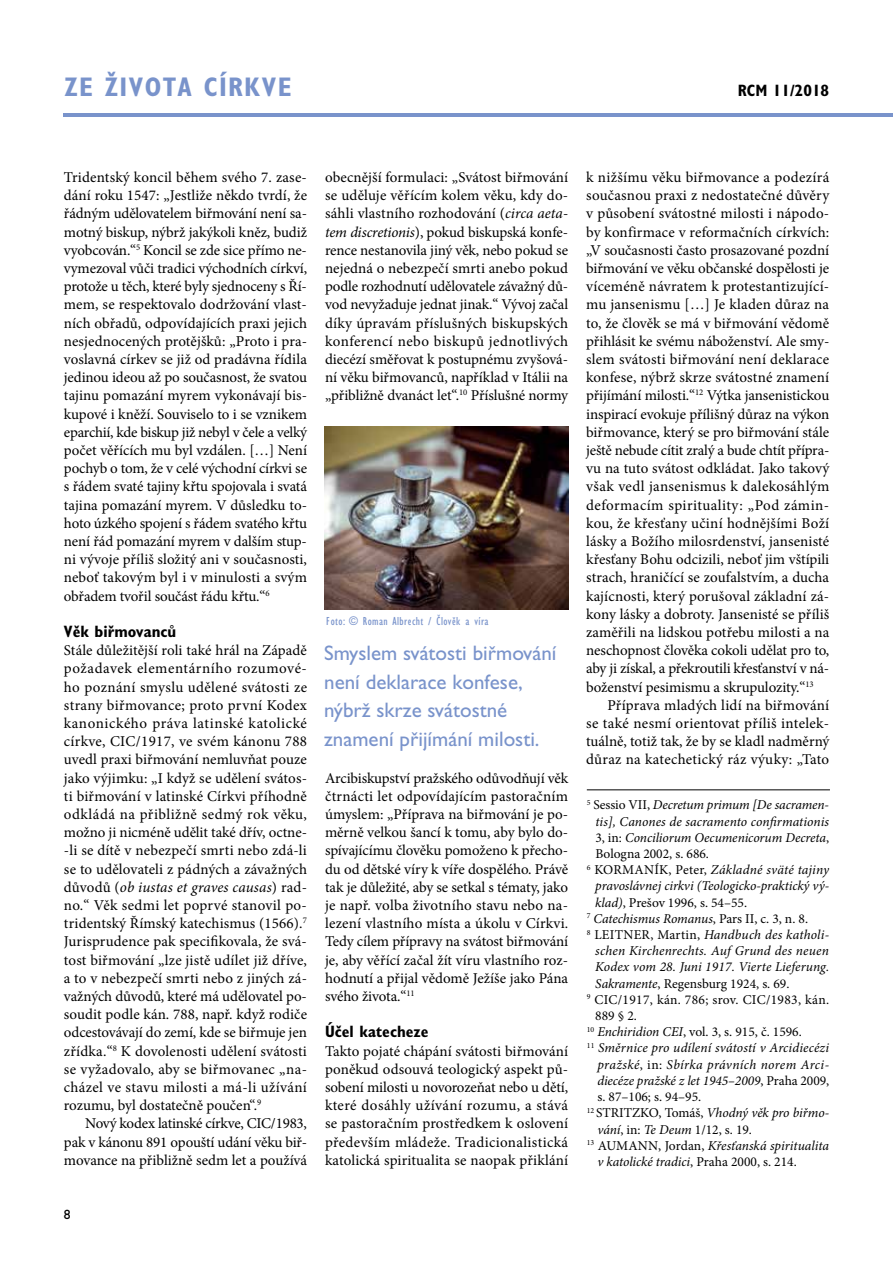
<style>
.page{position:relative;width:893px;height:1263px;background:#fff}
.page>*{position:absolute;margin:0;border:0;box-sizing:border-box;transform-origin:0 0}
.t1{font:700 condensed 27px "Gill Sans Std";letter-spacing:.05em;color:#7993cb}
.t2{font:21px/28.5px "Gill Sans Std";color:#7993cb}
.t3{font:700 condensed 16.5px "Gill Sans Std";color:#000}
.t4{font:15px/18.1px "Minion Pro";color:#000;text-align:justify}
.t5{font:italic 13.5px "Minion Pro";color:#000}
.t6{font:13.5px "Minion Pro";color:#000}
.t7{font:13.5px "Minion Pro";letter-spacing:.025em;color:#000}
.t8{font:italic 13.5px "Minion Pro";letter-spacing:.02em;color:#000}
.t9{font:13.5px "Gill Sans Std";color:#000}
.t10{font:condensed 12px "Gill Sans Std";letter-spacing:.04em;color:#7993cb}
.s1{font-style:italic}
.s2{font-style:normal}
</style>
<div class="page">
<hr style="left:64px;top:113px;width:829px;height:4px;background:#7993cb">
<hr style="left:587px;top:789px;width:243px;height:1px;background:#000">
<img style="left:325px;top:426px;width:243px;height:183px">
<h1 class="t1" style="left:64px;top:71px;width:228px">ZE ŽIVOTA CÍRKVE</h1>
<p class="t3" style="left:738px;top:81px;width:93px">RCM 11/2018</p>
<p class="t4" style="left:64px;top:168px;width:245px">Tridentský koncil během svého 7. zase&shy;dání roku 1547: „Jestliže někdo tvrdí, že řádným udělovatelem biřmování není sa&shy;motný biskup, nýbrž jakýkoli kněz, budiž vyobcován.“<sup>5</sup> Koncil se zde sice přímo ne&shy;vymezoval vůči tradici východních církví, protože u těch, které byly sjednoceny s Ří&shy;mem, se respektovalo dodržování vlast&shy;ních obřadů, odpovídajících praxi jejich nesjednocených protějšků: „Proto i pra&shy;voslavná církev se již od pradávna řídila jedinou ideou až po současnost, že svatou tajinu pomazání myrem vykonávají bis&shy;kupové i kněží. Souviselo to i se vznikem eparchií, kde biskup již nebyl v čele a velký počet věřících mu byl vzdálen. […] Není pochyb o tom, že v celé východní církvi se s řádem svaté tajiny křtu spojovala i svatá tajina pomazání myrem. V důsledku to&shy;hoto úzkého spojení s řádem svatého křtu není řád pomazání myrem v dalším stup&shy;ni vývoje příliš složitý ani v současnosti, neboť takovým byl i v minulosti a svým obřadem tvořil součást řádu křtu.“<sup>6</sup></p>
<p class="t3" style="left:64px;top:622px;width:114px">Věk biřmovanců</p>
<p class="t4" style="left:64px;top:641px;width:245px">Stále důležitější roli také hrál na Západě požadavek elementárního rozumové&shy;ho poznání smyslu udělené svátosti ze strany biřmovance; proto první Kodex kanonického práva latinské katolické církve, CIC/1917, ve svém kánonu 788 uvedl praxi biřmování nemluvňat pouze jako výjimku: „I když se udělení svátos&shy;ti biřmování v latinské Církvi příhodně odkládá na přibližně sedmý rok věku, možno ji nicméně udělit také dřív, octne--li se dítě v nebezpečí smrti nebo zdá-li se to udělovateli z pádných a závažných důvodů (<span class="s1">ob iustas et graves causas</span>) rad&shy;no.“ Věk sedmi let poprvé stanovil po&shy;tridentský Římský katechismus (1566).<sup>7<br></sup>Jurisprudence pak specifikovala, že svá&shy;tost biřmování „lze jistě udílet již dříve, a to v nebezpečí smrti nebo z jiných zá&shy;važných důvodů, které má udělovatel po&shy;soudit podle kán. 788, např. když rodiče odcestovávají do zemí, kde se biřmuje jen zřídka.“<sup>8</sup> K dovolenosti udělení svátosti se vyžadovalo, aby se biřmovanec „na&shy;cházel ve stavu milosti a má-li užívání rozumu, byl dostatečně poučen“.<sup>9</sup></p>
<p class="t4" style="left:64px;top:1115px;width:245px;text-indent:21px">Nový kodex latinské církve, CIC/1983, pak v kánonu 891 opouští udání věku biř&shy;movance na přibližně sedm let a používá</p>
<p class="t9" style="left:64px;top:1207px;width:8px">8</p>
<p class="t4" style="left:325px;top:168px;width:245px">obecnější formulaci: „Svátost biřmování se uděluje věřícím kolem věku, kdy do&shy;sáhli vlastního rozhodování (<span class="s1">circa aeta&shy;tem discretionis</span>), pokud biskupská konfe&shy;rence nestanovila jiný věk, nebo pokud se nejedná o nebezpečí smrti anebo pokud podle rozhodnutí udělovatele závažný dů&shy;vod nevyžaduje jednat jinak.“ Vývoj začal díky úpravám příslušných biskupských konferencí nebo biskupů jednotlivých diecézí směřovat k postupnému zvyšová&shy;ní věku biřmovanců, například v Itálii na „přibližně dvanáct let“.<sup>10</sup> Příslušné normy</p>
<p class="t10" style="left:326px;top:614px;width:164px">Foto: © Roman Albrecht / Člověk a víra</p>
<h2 class="t2" style="left:324px;top:639px;width:234px">Smyslem svátosti biřmování není deklarace konfese, nýbrž skrze svátostné znamení přijímání milosti.</h2>
<p class="t4" style="left:325px;top:769px;width:245px">Arcibiskupství pražského odůvodňují věk čtrnácti let odpovídajícím pastoračním úmyslem: „Příprava na biřmování je po&shy;měrně velkou šancí k tomu, aby bylo do&shy;spívajícímu člověku pomoženo k přecho&shy;du od dětské víry k víře dospělého. Právě tak je důležité, aby se setkal s tématy, jako je např. volba životního stavu nebo na&shy;lezení vlastního místa a úkolu v Církvi.<br>Tedy cílem přípravy na svátost biřmování je, aby věřící začal žít víru vlastního roz&shy;hodnutí a přijal vědomě Ježíše jako Pána svého života.“<sup>11</sup></p>
<p class="t3" style="left:325px;top:1022px;width:105px">Účel katecheze</p>
<p class="t4" style="left:325px;top:1042px;width:245px">Takto pojaté chápání svátosti biřmování poněkud odsouvá teologický aspekt pů&shy;sobení milosti u novorozeňat nebo u dětí, které dosáhly užívání rozumu, a stává se pastoračním prostředkem k oslovení především mládeže. Tradicionalistická katolická spiritualita se naopak přiklání</p>
<p class="t4" style="left:586px;top:168px;width:245px">k nižšímu věku biřmovance a podezírá současnou praxi z nedostatečné důvěry v působení svátostné milosti i nápodo&shy;by konfirmace v reformačních církvích: „V současnosti často prosazované pozdní biřmování ve věku občanské dospělosti je víceméně návratem k protestantizující&shy;mu jansenismu […] Je kladen důraz na to, že člověk se má v biřmování vědomě přihlásit ke svému náboženství. Ale smy&shy;slem svátosti biřmování není deklarace konfese, nýbrž skrze svátostné znamení přijímání milosti.“<sup>12</sup> Výtka jansenistickou inspirací evokuje přílišný důraz na výkon biřmovance, který se pro biřmování stále ještě nebude cítit zralý a bude chtít přípra&shy;vu na tuto svátost odkládat. Jako takový však vedl jansenismus k dalekosáhlým deformacím spirituality: „Pod zámin&shy;kou, že křesťany učiní hodnějšími Boží lásky a Božího milosrdenství, jansenisté křesťany Bohu odcizili, neboť jim vštípili strach, hraničící se zoufalstvím, a ducha kajícnosti, který porušoval základní zá&shy;kony lásky a dobroty. Jansenisté se příliš zaměřili na lidskou potřebu milosti a na neschopnost člověka cokoli udělat pro to, aby ji získal, a překroutili křesťanství v ná&shy;boženství pesimismu a skrupulozity.“<sup>13</sup></p>
<p class="t4" style="left:586px;top:696px;width:245px;text-indent:21px">Příprava mladých lidí na biřmování se také nesmí orientovat příliš intelek&shy;tuálně, totiž tak, že by se kladl nadměrný důraz na katechetický ráz výuky: „Tato</p>
<p class="t5" style="left:587px;top:796px;width:244px"><sup>5</sup> <span class="s2">Sessio VII,</span> Decretum primum [De sacramen-</p>
<p class="t5" style="left:595px;top:812px;width:235px">tis], Canones de sacramento confirmationis</p>
<p class="t5" style="left:595px;top:828px;width:235px"><span class="s2">3, in:</span> Conciliorum Oecumenicorum Decreta<span class="s2">,</span></p>
<p class="t6" style="left:595px;top:845px;width:115px">Bologna 2002, s. 686.</p>
<p class="t5" style="left:587px;top:861px;width:244px"><sup>6</sup> <span class="s2">KORMANÍK, Peter,</span> Základné sväté tajiny</p>
<p class="t5" style="left:595px;top:877px;width:235px">pravoslávnej cirkvi (Teologicko-praktický vý-</p>
<p class="t6" style="left:595px;top:893px;width:153px"><span class="s1">klad)</span>, Prešov 1996, s. 54–55.</p>
<p class="t5" style="left:587px;top:909px;width:223px"><sup>7</sup> Catechismus Romanus<span class="s2">, Pars II, c. 3, n. 8.</span></p>
<p class="t5" style="left:587px;top:925px;width:243px"><sup>8</sup> <span class="s2">LEITNER, Martin,</span> Handbuch des katholi-</p>
<p class="t5" style="left:595px;top:942px;width:235px">schen Kirchenrechts. Auf Grund des neuen</p>
<p class="t5" style="left:595px;top:958px;width:235px">Kodex vom 28. Juni 1917. Vierte Lieferung.</p>
<p class="t6" style="left:595px;top:974px;width:196px"><span class="s1">Sakramente</span>, Regensburg 1924, s. 69.</p>
<p class="t7" style="left:587px;top:990px;width:244px"><sup>9</sup> CIC/1917, kán. 786; srov. CIC/1983, kán.</p>
<p class="t6" style="left:595px;top:1007px;width:43px">889 § 2.</p>
<p class="t6" style="left:587px;top:1023px;width:217px"><sup>10</sup> <span class="s1">Enchiridion CEI</span>, vol. 3, s. 915, č. 1596.</p>
<p class="t5" style="left:587px;top:1039px;width:244px"><sup>11</sup> Směrnice pro udílení svátostí v Arcidiecézi</p>
<p class="t8" style="left:597px;top:1055px;width:233px">pražské<span class="s2">, in:</span> Sbírka právních norem Arci-</p>
<p class="t5" style="left:597px;top:1071px;width:233px">diecéze pražské z let 1945–2009<span class="s2">, Praha 2009,</span></p>
<p class="t6" style="left:597px;top:1088px;width:105px">s. 87–106; s. 94–95.</p>
<p class="t5" style="left:587px;top:1104px;width:244px"><sup>12</sup> <span class="s2">STRITZKO, Tomáš,</span> Vhodný věk pro biřmo-</p>
<p class="t6" style="left:597px;top:1120px;width:156px"><span class="s1">vání</span>, in: <span class="s1">Te Deum</span> 1/12, s. 19.</p>
<p class="t5" style="left:587px;top:1136px;width:244px"><sup>13</sup> <span class="s2">AUMANN, Jordan,</span> Křesťanská spiritualita</p>
<p class="t5" style="left:597px;top:1152px;width:201px">v katolické tradici<span class="s2">, Praha 2000, s. 214.</span></p>
</div>
